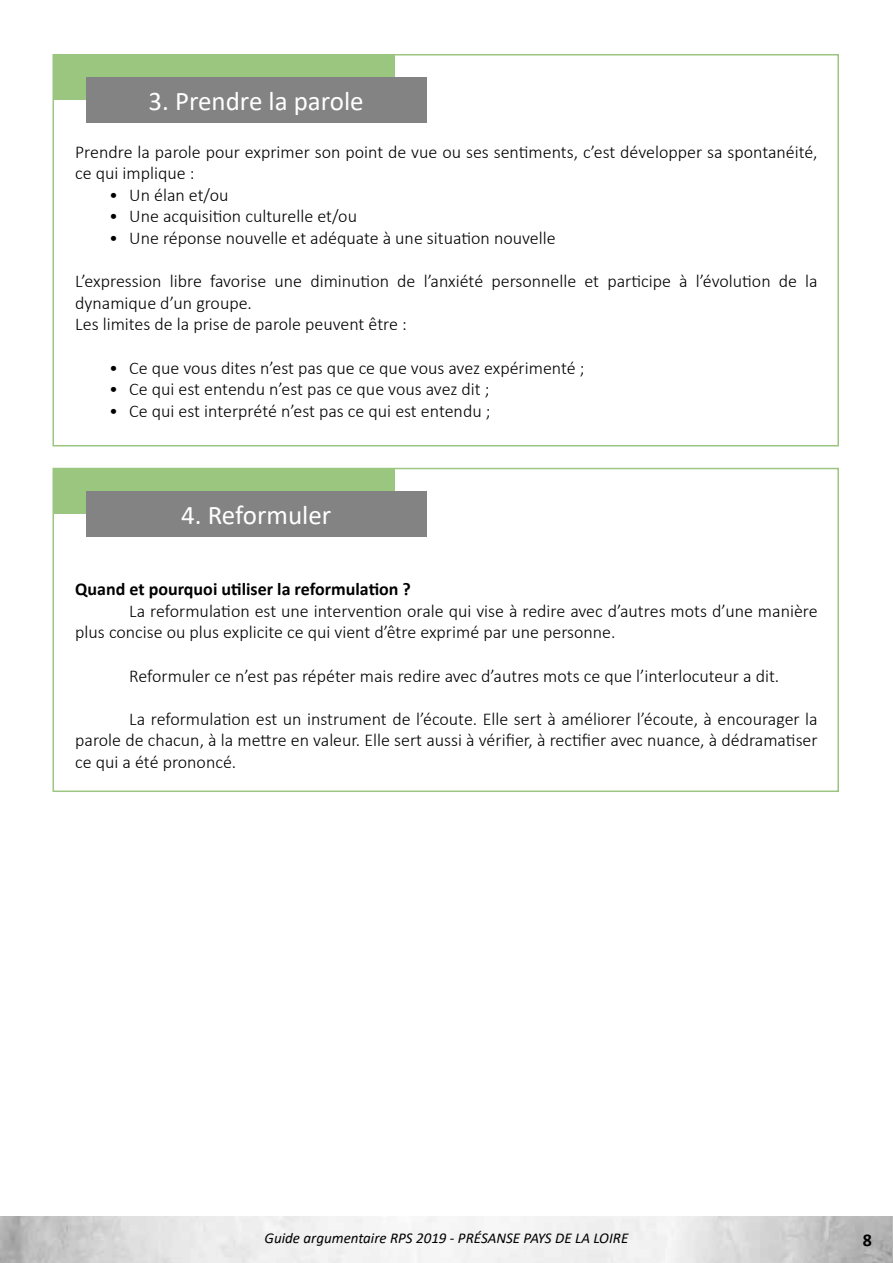
<style>
.page{position:relative;width:893px;height:1263px;background:#fff}
.page>*{position:absolute;margin:0;border:0;box-sizing:border-box;transform-origin:0 0}
.t1{font:27px "Calibri";color:#fff}
.t2{font:300 18px/21.6px "Calibri";color:#000}
.t3{font:700 18px "Calibri";color:#000}
.t4{font:italic 15px "Calibri";color:#000}
</style>
<div class="page">
<div style="left:54px;top:54px;width:341px;height:46px;background:#9bc680"></div>
<div style="left:86px;top:77px;width:341px;height:46px;background:#848383"></div>
<div style="left:52px;top:468px;width:787px;height:324px;border:2px solid #9cc680"></div>
<div style="left:54px;top:468px;width:341px;height:46px;background:#9bc680"></div>
<div style="left:86px;top:491px;width:341px;height:45px;background:#848383"></div>
<h1 class="t1" style="left:149px;top:82px;width:217px">3. Prendre la parole</h1>
<p class="t2" style="left:75px;top:141px;width:744px">Prendre la parole pour exprimer son point de vue ou ses sentiments, c’est développer sa spontanéité, ce qui implique :</p>
<p class="t2" style="left:109px;top:184px;width:121px">• Un élan et/ou</p>
<p class="t2" style="left:109px;top:205px;width:249px">• Une acquisition culturelle et/ou</p>
<p class="t2" style="left:109px;top:227px;width:448px">• Une réponse nouvelle et adéquate à une situation nouvelle</p>
<p class="t2" style="left:75px;top:270px;width:744px">L’expression libre favorise une diminution de l’anxiété personnelle et participe à l’évolution de la dynamique d’un groupe.<br>Les limites de la prise de parole peuvent être :</p>
<p class="t2" style="left:109px;top:357px;width:477px">• Ce que vous dites n’est pas que ce que vous avez expérimenté ;</p>
<p class="t2" style="left:109px;top:378px;width:382px">• Ce qui est entendu n’est pas ce que vous avez dit ;</p>
<p class="t2" style="left:109px;top:400px;width:383px">• Ce qui est interprété n’est pas ce qui est entendu ;</p>
<h1 class="t1" style="left:181px;top:496px;width:152px">4. Reformuler</h1>
<p class="t3" style="left:75px;top:576px;width:337px">Quand et pourquoi utiliser la reformulation ?</p>
<p class="t2" style="left:75px;top:600px;width:744px;text-indent:54px">La reformulation est une intervention orale qui vise à redire avec d’autres mots d’une manière plus concise ou plus explicite ce qui vient d’être exprimé par une personne.</p>
<p class="t2" style="left:129px;top:665px;width:652px">Reformuler ce n’est pas répéter mais redire avec d’autres mots ce que l’interlocuteur a dit.</p>
<p class="t2" style="left:75px;top:708px;width:744px;text-align:justify;text-indent:54px">La reformulation est un instrument de l’écoute. Elle sert à améliorer l’écoute, à encourager la parole de chacun, à la mettre en valeur. Elle sert aussi à vérifier, à rectifier avec nuance, à dédramatiser ce qui a été prononcé.</p>
<p class="t4" style="left:265px;top:1227px;width:365px">Guide argumentaire RPS 2019 - PRÉSANSE PAYS DE LA LOIRE</p>
<p class="t3" style="left:863px;top:1227px;width:11px">8</p>
</div>
